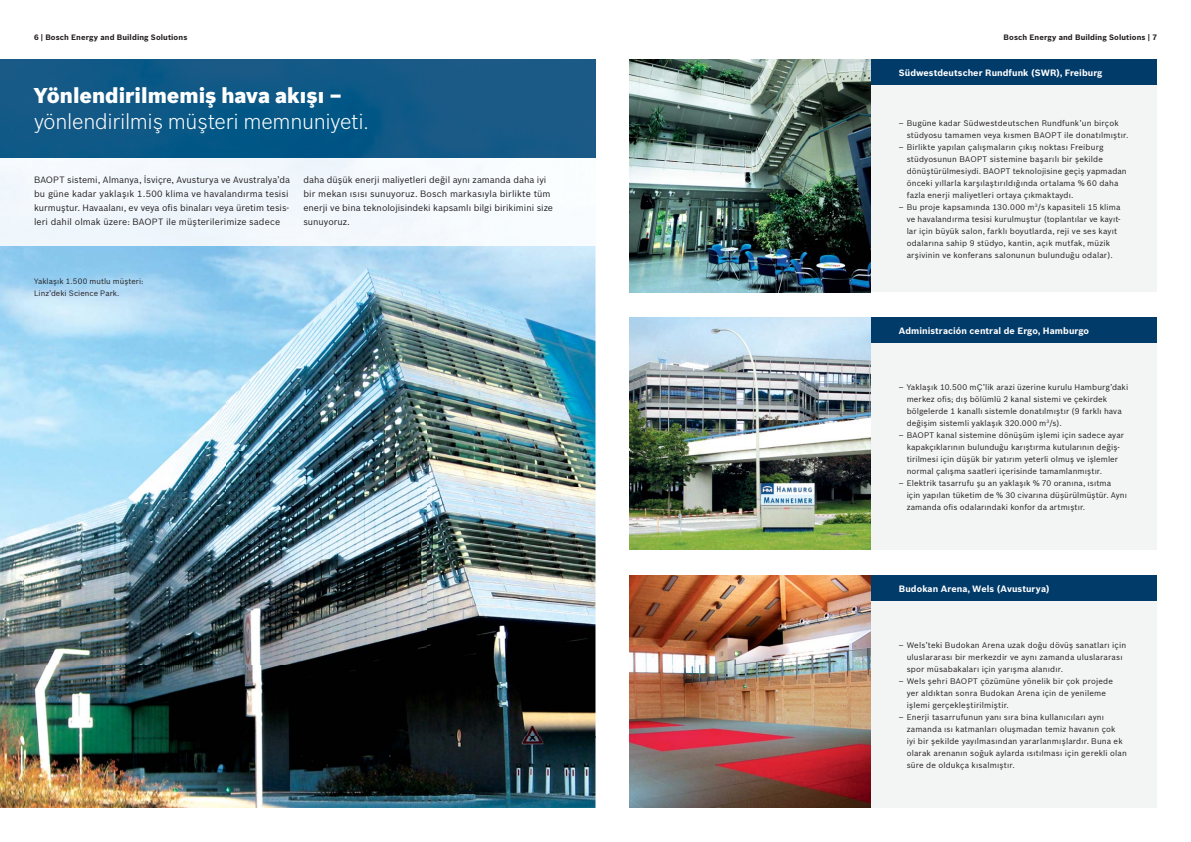
<style>
.page{position:relative;width:1191px;height:842px;background:#fff}
.page>*{position:absolute;margin:0;border:0;box-sizing:border-box;transform-origin:0 0}
.t1{font:300 21px "Bosch Sans";letter-spacing:-.015em;color:#fff}
.t2{font:900 21px "Bosch Sans";color:#fff}
.t3{font:9px/14px "Bosch Sans";color:#231f20}
.t4{font:700 9px "Bosch Sans";letter-spacing:.005em;color:#fff}
.t5{font:8px/12px "Bosch Sans";letter-spacing:.015em;color:#231f20}
.t6{font:700 7.7px "Bosch Sans";letter-spacing:.015em;color:#231f20}
.t7{font:7.7px/12px "Bosch Sans";letter-spacing:.005em;color:#231f20}
</style>
<div class="page">
<img style="left:0;top:60px;width:595px;height:185px">
<img style="left:0;top:245px;width:25px;height:563px">
<img style="left:25px;top:237px;width:570px;height:571px">
<div style="left:865px;top:317px;width:292px;height:233px;background:#f3f4f4"></div>
<div style="left:865px;top:317px;width:292px;height:26px;background:#003b6a"></div>
<div style="left:865px;top:575px;width:292px;height:233px;background:#f3f4f4"></div>
<div style="left:865px;top:575px;width:292px;height:26px;background:#003b6a"></div>
<div style="left:865px;top:60px;width:292px;height:232px;background:#f3f4f4"></div>
<div style="left:865px;top:60px;width:292px;height:25px;background:#003b6a"></div>
<img style="left:629px;top:317px;width:241px;height:233px">
<img style="left:629px;top:575px;width:241px;height:233px">
<img style="left:629px;top:60px;width:241px;height:232px">
<p class="t6" style="left:34px;top:34px;width:155px">6 | Bosch Energy and Building Solutions</p>
<h1 class="t2" style="left:34px;top:84px;width:310px">Yönlendirilmemiş hava akışı –</h1>
<h1 class="t1" style="left:34px;top:110px;width:337px">yönlendirilmiş müşteri memnuniyeti.</h1>
<p class="t3" style="left:34px;top:173px;width:257px">BAOPT sistemi, Almanya, İsviçre, Avusturya ve Avustralya’da bu güne kadar yaklaşık 1.500 klima ve havalandırma tesisi kurmuştur. Havaalanı, ev veya ofis binaları veya üretim tesis&shy;leri dahil olmak üzere: BAOPT ile müşterilerimize sadece</p>
<p class="t3" style="left:303px;top:173px;width:251px">daha düşük enerji maliyetleri değil aynı zamanda daha iyi bir mekan ısısı sunuyoruz. Bosch markasıyla birlikte tüm enerji ve bina teknolojisindeki kapsamlı bilgi birikimini size sunuyoruz.</p>
<p class="t7" style="left:34px;top:275px;width:111px">Yaklaşık 1.500 mutlu müşteri:<br>Linz’deki Science Park.</p>
<p class="t6" style="left:1003px;top:34px;width:155px">Bosch Energy and Building Solutions | 7</p>
<p class="t4" style="left:899px;top:68px;width:205px">Südwestdeutscher Rundfunk (SWR), Freiburg</p>
<p class="t5" style="left:906px;top:117px;width:223px;text-indent:-8px">– Bugüne kadar Südwestdeutschen Rundfunk’un birçok stüdyosu tamamen veya kısmen BAOPT ile donatılmıştır.</p>
<p class="t5" style="left:906px;top:141px;width:221px;text-indent:-8px">– Birlikte yapılan çalışmaların çıkış noktası Freiburg stüdyosunun BAOPT sistemine başarılı bir şekilde dönüştürülmesiydi. BAOPT teknolojisine geçiş yapmadan önceki yıllarla karşılaştırıldığında ortalama % 60 daha fazla enerji maliyetleri ortaya çıkmaktaydı.</p>
<p class="t5" style="left:906px;top:201px;width:215px;text-indent:-8px">– Bu proje kapsamında 130.000 m<sup>3</sup>/s kapasiteli 15 klima ve havalandırma tesisi kurulmuştur (toplantılar ve kayıt&shy;lar için büyük salon, farklı boyutlarda, reji ve ses kayıt odalarına sahip 9 stüdyo, kantin, açık mutfak, müzik arşivinin ve konferans salonunun bulunduğu odalar).</p>
<p class="t4" style="left:899px;top:326px;width:192px">Administración central de Ergo, Hamburgo</p>
<p class="t5" style="left:906px;top:381px;width:223px;text-indent:-8px">– Yaklaşık 10.500 mÇ’lik arazi üzerine kurulu Hamburg’daki merkez ofis; dış bölümlü 2 kanal sistemi ve çekirdek bölgelerde 1 kanallı sistemle donatılmıştır (9 farklı hava değişim sistemli yaklaşık 320.000 m<sup>3</sup>/s).</p>
<p class="t5" style="left:906px;top:429px;width:219px;text-indent:-8px">– BAOPT kanal sistemine dönüşüm işlemi için sadece ayar kapakçıklarının bulunduğu karıştırma kutularının değiş&shy;tirilmesi için düşük bir yatırım yeterli olmuş ve işlemler normal çalışma saatleri içerisinde tamamlanmıştır.</p>
<p class="t5" style="left:906px;top:477px;width:222px;text-indent:-8px">– Elektrik tasarrufu şu an yaklaşık % 70 oranına, ısıtma<br>için yapılan tüketim de % 30 civarına düşürülmüştür. Aynı zamanda ofis odalarındaki konfor da artmıştır.</p>
<p class="t4" style="left:899px;top:584px;width:152px">Budokan Arena, Wels (Avusturya)</p>
<p class="t5" style="left:906px;top:639px;width:221px;text-indent:-8px">– Wels’teki Budokan Arena uzak doğu dövüş sanatları için uluslararası bir merkezdir ve aynı zamanda uluslararası spor müsabakaları için yarışma alanıdır.</p>
<p class="t5" style="left:906px;top:675px;width:208px;text-indent:-8px">– Wels şehri BAOPT çözümüne yönelik bir çok projede yer aldıktan sonra Budokan Arena için de yenileme işlemi gerçekleştirilmiştir.</p>
<p class="t5" style="left:906px;top:711px;width:222px;text-indent:-8px">– Enerji tasarrufunun yanı sıra bina kullanıcıları aynı zamanda ısı katmanları oluşmadan temiz havanın çok<br>iyi bir şekilde yayılmasından yararlanmışlardır. Buna ek olarak arenanın soğuk aylarda ısıtılması için gerekli olan süre de oldukça kısalmıştır.</p>
</div>
